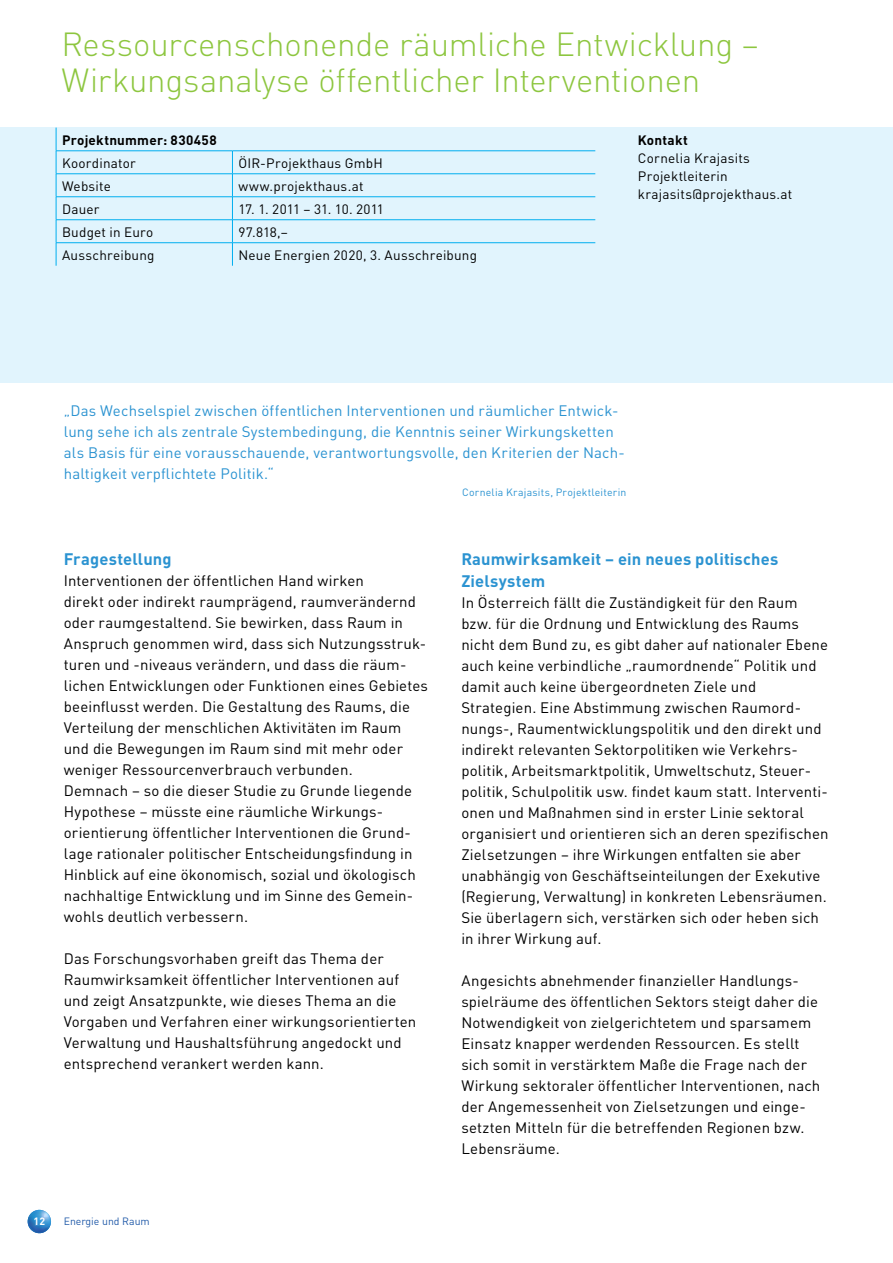
<style>
.page{position:relative;width:893px;height:1263px;background:#fff}
.page>*{position:absolute;margin:0;border:0;box-sizing:border-box;transform-origin:0 0}
.t1{font:300 33px/36px "DIN";letter-spacing:-.005em;color:#8dc63f}
.t2{font:700 16.5px/22.5px "DIN";letter-spacing:.01em;color:#2b93d1}
.t3{font:15px/21px "DIN";letter-spacing:.01em;color:#000}
.t4{font:15px/21px "DIN";letter-spacing:.01em;color:#2b93d1}
.t5{font:13.5px/18px "DIN";letter-spacing:.015em;color:#000}
.t6{font:700 13.5px "DIN";letter-spacing:.02em;color:#000}
.t7{font:10.5px "DIN";letter-spacing:.025em;color:#2b93d1}
.t8{font:10.5px "DIN";color:#225ba9}
.t9{font:700 10.5px "DIN";color:#fff}
</style>
<div class="page">
<div style="left:0;top:128px;width:893px;height:255px;background:#e1f4fd"></div>
<img style="left:28px;top:1210px;width:23px;height:23px;border-radius:12px">
<hr style="left:56px;top:151px;width:176px;height:1px;background:#00aeef">
<hr style="left:232px;top:151px;width:363px;height:1px;background:#00aeef">
<hr style="left:56px;top:174px;width:176px;height:1px;background:#00aeef">
<hr style="left:232px;top:174px;width:363px;height:1px;background:#00aeef">
<hr style="left:56px;top:196px;width:176px;height:1px;background:#00aeef">
<hr style="left:232px;top:196px;width:363px;height:1px;background:#00aeef">
<hr style="left:56px;top:219px;width:176px;height:1px;background:#00aeef">
<hr style="left:232px;top:219px;width:363px;height:1px;background:#00aeef">
<hr style="left:56px;top:242px;width:176px;height:1px;background:#00aeef">
<svg style="left:56px;top:128px;width:1px;height:138px"></svg>
<hr style="left:232px;top:242px;width:363px;height:1px;background:#00aeef">
<svg style="left:232px;top:152px;width:1px;height:114px"></svg>
<h1 class="t1" style="left:62px;top:26px;width:699px">Ressourcenschonende räumliche Entwicklung –<br>Wirkungsanalyse öffentlicher Interventionen</h1>
<p class="t6" style="left:62px;top:131px;width:156px">Projektnummer: 830458</p>
<p class="t5" style="left:62px;top:154px;width:75px">Koordinator</p>
<p class="t5" style="left:238px;top:154px;width:146px">ÖIR-Projekthaus GmbH</p>
<p class="t5" style="left:62px;top:177px;width:50px">Website</p>
<p class="t5" style="left:238px;top:177px;width:127px">www.projekthaus.at</p>
<p class="t5" style="left:62px;top:200px;width:39px">Dauer</p>
<p class="t5" style="left:238px;top:200px;width:147px">17. 1. 2011 – 31. 10. 2011</p>
<p class="t5" style="left:62px;top:223px;width:93px">Budget in Euro</p>
<p class="t5" style="left:238px;top:223px;width:51px">97.818,–</p>
<p class="t5" style="left:62px;top:246px;width:94px">Ausschreibung</p>
<p class="t5" style="left:238px;top:246px;width:240px">Neue Energien 2020, 3. Ausschreibung</p>
<p class="t6" style="left:638px;top:131px;width:52px">Kontakt</p>
<p class="t5" style="left:638px;top:149px;width:156px">Cornelia Krajasits<br>Projektleiterin krajasits@projekthaus.at</p>
<p class="t4" style="left:64px;top:400px;width:563px">„Das Wechselspiel zwischen öffentlichen Interventionen und räumlicher Entwick&shy;lung sehe ich als zentrale Systembedingung, die Kenntnis seiner Wirkungsketten als Basis für eine vorausschauende, verantwortungsvolle, den Kriterien der Nach&shy;haltigkeit verpflichtete Politik.“</p>
<p class="t7" style="left:462px;top:485px;width:166px">Cornelia Krajasits, Projektleiterin</p>
<p class="t2" style="left:64px;top:547px;width:109px">Fragestellung</p>
<p class="t3" style="left:64px;top:569px;width:366px">Interventionen der öffentlichen Hand wirken<br>direkt oder indirekt raumprägend, raumverändernd oder raumgestaltend. Sie bewirken, dass Raum in Anspruch genommen wird, dass sich Nutzungsstruk&shy;turen und -niveaus verändern, und dass die räum&shy;lichen Entwicklungen oder Funktionen eines Gebietes beeinflusst werden. Die Gestaltung des Raums, die Verteilung der menschlichen Aktivitäten im Raum und die Bewegungen im Raum sind mit mehr oder weniger Ressourcenverbrauch verbunden.<br>Demnach – so die dieser Studie zu Grunde liegende Hypothese – müsste eine räumliche Wirkungs&shy;orientierung öffentlicher Interventionen die Grund&shy;lage rationaler politischer Entscheidungsfindung in Hinblick auf eine ökonomisch, sozial und ökologisch nachhaltige Entwicklung und im Sinne des Gemein&shy;wohls deutlich verbessern.</p>
<p class="t3" style="left:64px;top:947px;width:354px">Das Forschungsvorhaben greift das Thema der Raumwirksamkeit öffentlicher Interventionen auf und zeigt Ansatzpunkte, wie dieses Thema an die Vorgaben und Verfahren einer wirkungsorientierten Verwaltung und Haushaltsführung angedockt und entsprechend verankert werden kann.</p>
<p class="t9" style="left:34px;top:1214px;width:13px">12</p>
<p class="t8" style="left:64px;top:1214px;width:88px">Energie und Raum</p>
<p class="t2" style="left:461px;top:547px;width:319px">Raumwirksamkeit – ein neues politisches<br>Zielsystem</p>
<p class="t3" style="left:461px;top:592px;width:369px">In Österreich fällt die Zuständigkeit für den Raum bzw. für die Ordnung und Entwicklung des Raums nicht dem Bund zu, es gibt daher auf nationaler Ebene auch keine verbindliche „raumordnende“ Politik und damit auch keine übergeordneten Ziele und Strategien. Eine Abstimmung zwischen Raumord&shy;nungs-, Raumentwicklungspolitik und den direkt und indirekt relevanten Sektorpolitiken wie Verkehrs&shy;politik, Arbeitsmarktpolitik, Umweltschutz, Steuer&shy;politik, Schulpolitik usw. findet kaum statt. Interventi&shy;onen und Maßnahmen sind in erster Linie sektoral organisiert und orientieren sich an deren spezifischen Zielsetzungen – ihre Wirkungen entfalten sie aber unabhängig von Geschäftseinteilungen der Exekutive (Regierung, Verwaltung) in konkreten Lebensräumen.<br>Sie überlagern sich, verstärken sich oder heben sich in ihrer Wirkung auf.</p>
<p class="t3" style="left:461px;top:970px;width:360px">Angesichts abnehmender finanzieller Handlungs&shy;spielräume des öffentlichen Sektors steigt daher die Notwendigkeit von zielgerichtetem und sparsamem Einsatz knapper werdenden Ressourcen. Es stellt sich somit in verstärktem Maße die Frage nach der Wirkung sektoraler öffentlicher Interventionen, nach der Angemessenheit von Zielsetzungen und einge&shy;setzten Mitteln für die betreffenden Regionen bzw.<br>Lebensräume.</p>
</div>
